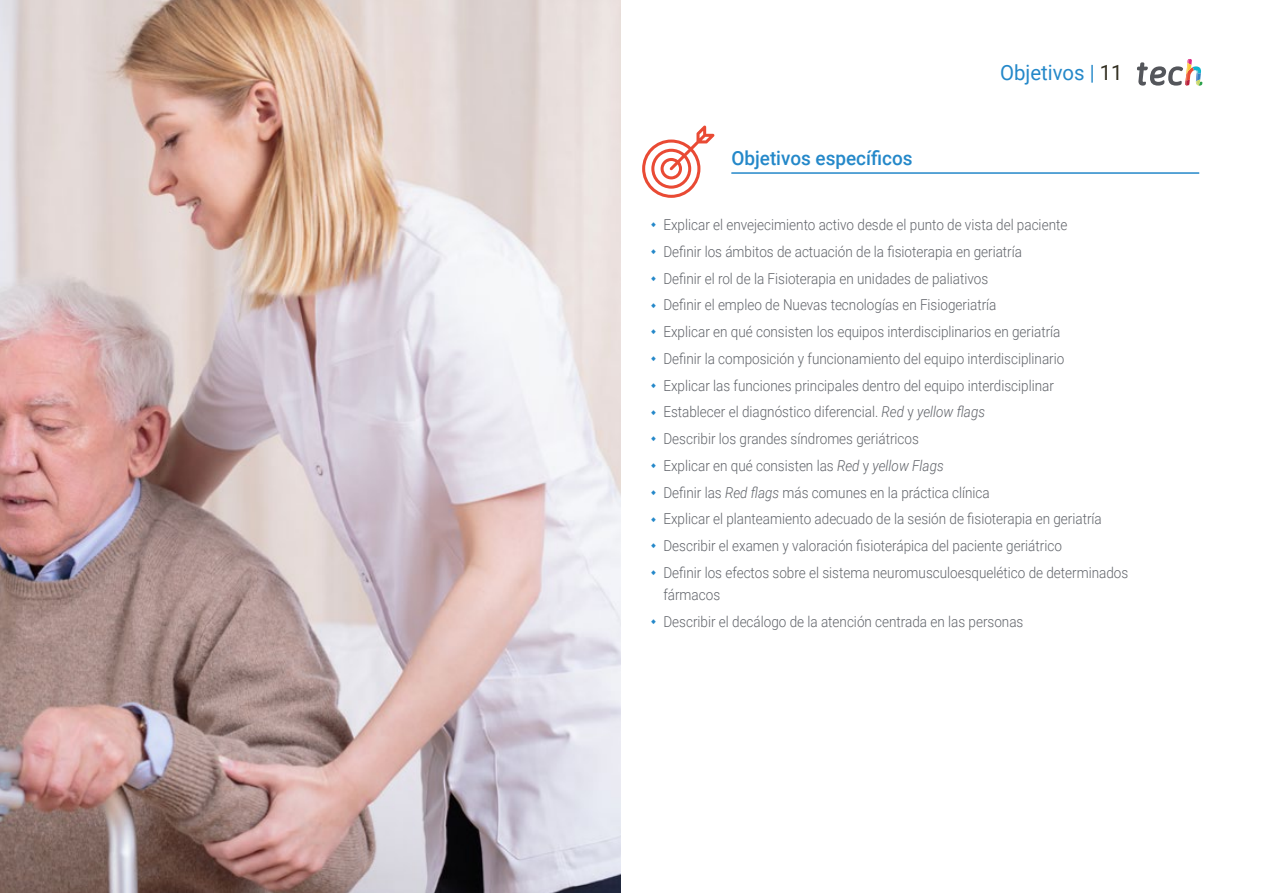
<style>
.page{position:relative;width:1263px;height:893px;background:#fff}
.page>*{position:absolute;margin:0;border:0;box-sizing:border-box;transform-origin:0 0}
.t1{font:21px "Roboto";color:#2488c9}
.t2{font:500 19.5px "Roboto";color:#2488c9}
.t3{font:300 15px/26.7px "Roboto";color:#61646a;scale:.9 1}
.s1{color:#312e20}
.s2{font-style:italic}
</style>
<div class="page">
<img style="left:0;top:0;width:621px;height:893px">
<svg style="left:642px;top:125px;width:72px;height:73px"></svg>
<hr style="left:731px;top:173px;width:468px;height:1px;background:#2488c9">
<svg style="left:1137px;top:59px;width:65px;height:27px"></svg>
<h2 class="t2" style="left:731px;top:144px;width:183px">Objetivos específicos</h2>
<h1 class="t1" style="left:1000px;top:57px;width:124px">Objetivos | <span class="s1">11</span></h1>
<p class="t3" style="left:663px;top:211px;width:518px">Explicar el envejecimiento activo desde el punto de vista del paciente<br>Definir los ámbitos de actuación de la fisioterapia en geriatría<br>Definir el rol de la Fisioterapia en unidades de paliativos<br>Definir el empleo de Nuevas tecnologías en Fisiogeriatría<br>Explicar en qué consisten los equipos interdisciplinarios en geriatría<br>Definir la composición y funcionamiento del equipo interdisciplinario<br>Explicar las funciones principales dentro del equipo interdisciplinar<br>Establecer el diagnóstico diferencial. <span class="s2">Red</span> y <span class="s2">yellow flags<br></span>Describir los grandes síndromes geriátricos<br>Explicar en qué consisten las <span class="s2">Red</span> y <span class="s2">yellow Flags<br></span>Definir las <span class="s2">Red flags</span> más comunes en la práctica clínica<br>Explicar el planteamiento adecuado de la sesión de fisioterapia en geriatría Describir el examen y valoración fisioterápica del paciente geriátrico<br>Definir los efectos sobre el sistema neuromusculoesquelético de determinados</p>
<p class="t3" style="left:663px;top:581px;width:401px">fármacos<br>Describir el decálogo de la atención centrada en las personas</p>
</div>
